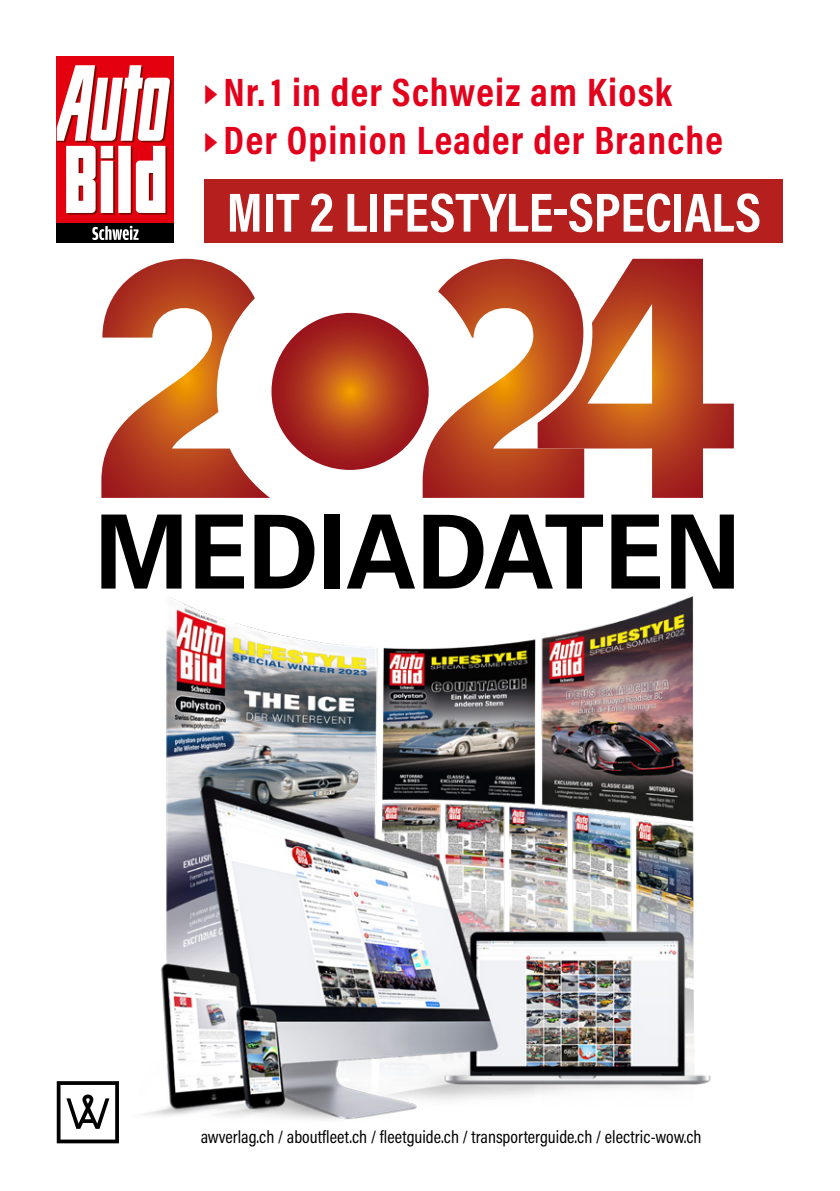
<style>
.page{position:relative;width:840px;height:1191px;background:#fff}
.page>*{position:absolute;margin:0;border:0;box-sizing:border-box;transform-origin:0 0}
.t1{font:700 55.6px "Acumin Pro Cond";color:#fff}
.t2{font:700 40px/48px "Acumin Pro Cond";letter-spacing:.03em;color:#e3001c;scale:.56 1}
.t3{font:18px "Acumin Pro Cond";color:#000}
</style>
<div class="page">
<svg style="left:101px;top:259px;width:169px;height:239px"></svg>
<svg style="left:271px;top:313px;width:157px;height:157px;background:#ae351d"></svg>
<svg style="left:584px;top:259px;width:149px;height:239px"></svg>
<svg style="left:422px;top:259px;width:162px;height:239px"></svg>
<div style="left:57px;top:222px;width:117px;height:21px;background:#000"></div>
<div style="left:57px;top:57px;width:117px;height:166px;background:#e3000f"></div>
<svg style="left:57px;top:65px;width:115px;height:149px"></svg>
<svg style="left:92px;top:226px;width:46px;height:14px"></svg>
<img style="left:144px;top:596px;width:567px;height:524px">
<svg style="left:57px;top:1081px;width:62px;height:62px"></svg>
<svg style="left:101px;top:514px;width:80px;height:74px"></svg>
<svg style="left:195px;top:514px;width:49px;height:74px"></svg>
<svg style="left:254px;top:515px;width:60px;height:73px"></svg>
<div style="left:325px;top:514px;width:15px;height:74px;background:#000"></div>
<svg style="left:347px;top:514px;width:68px;height:74px"></svg>
<svg style="left:423px;top:514px;width:179px;height:74px"></svg>
<svg style="left:611px;top:514px;width:48px;height:74px"></svg>
<svg style="left:671px;top:514px;width:62px;height:74px"></svg>
<div style="left:204px;top:179px;width:578px;height:64px;background:#b5201e"></div>
<h2 class="t2" style="left:204px;top:67px;width:927px">▶ Nr. 1 in der Schweiz am Kiosk<br>▶ Der Opinion Leader der Branche</h2>
<h1 class="t1" style="left:226px;top:176px;width:535px">MIT 2 LIFESTYLE-SPECIALS</h1>
<p class="t3" style="left:200px;top:1125px;width:502px">awverlag.ch / aboutfleet.ch / fleetguide.ch / transporterguide.ch / electric-wow.ch</p>
</div>
